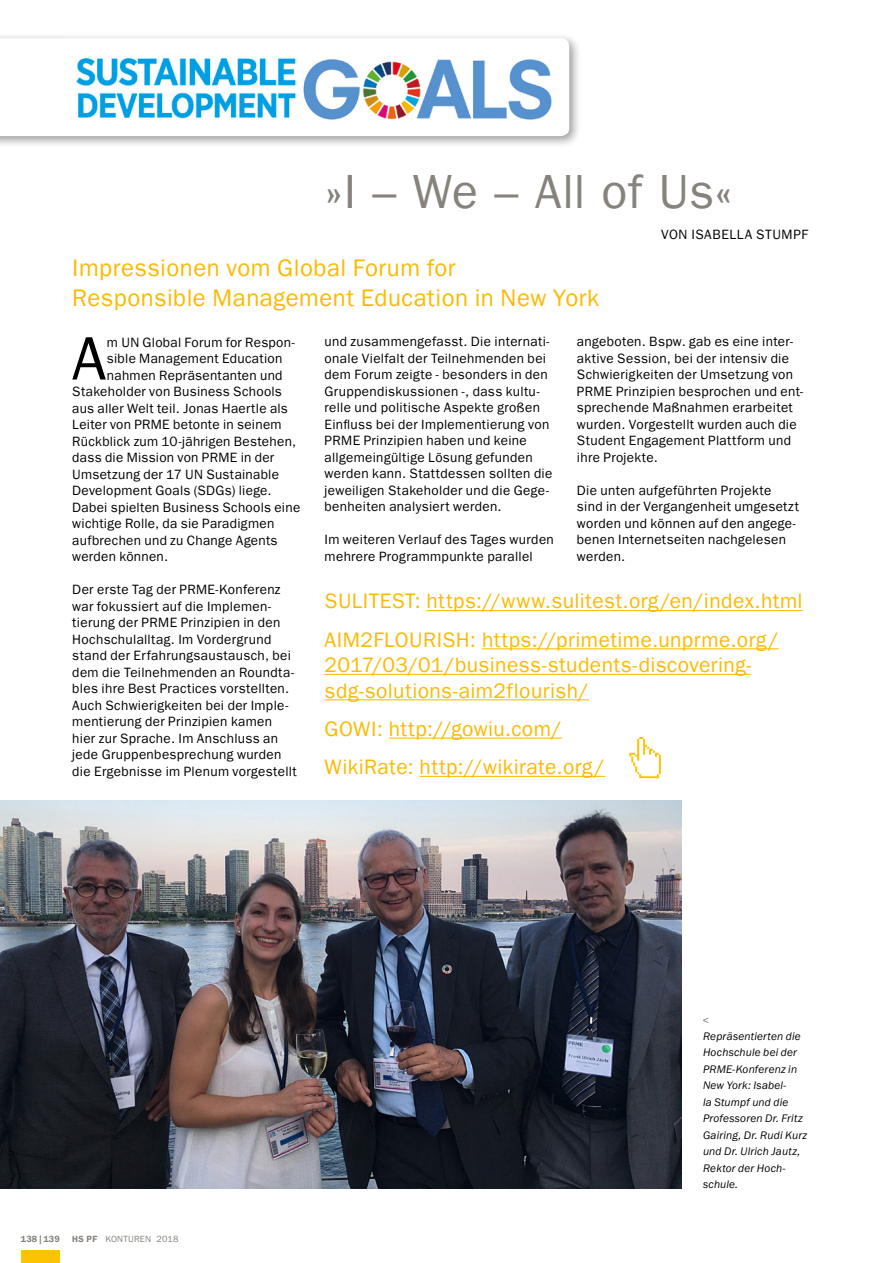
<style>
.page{position:relative;width:893px;height:1263px;background:#fff}
.page>*{position:absolute;margin:0;border:0;box-sizing:border-box;transform-origin:0 0}
.t1{font:61.65px "Franklin Gothic LT Pro";color:#000}
.t2{font:48px "Franklin Gothic LT Pro";color:#86827c}
.t3{font:24px/30px "Franklin Gothic LT Pro";letter-spacing:.02em;color:#fbba00}
.t4{font:21px/38.2px "Franklin Gothic LT Pro";letter-spacing:.02em;color:#fbba00}
.t5{font:13.5px/16.5px "Franklin Gothic LT Pro";letter-spacing:.025em;color:#000}
.t6{font:13.5px "Franklin Gothic LT Pro";letter-spacing:.045em;color:#000}
.t7{font:italic 11.25px/16.5px "Franklin Gothic LT Pro";letter-spacing:.015em;color:#000}
.t8{font:9px "Franklin Gothic LT Pro";letter-spacing:.025em;color:#86827c}
.t9{font:9px "Franklin Gothic LT Pro Dm";letter-spacing:.005em;color:#86827c}
.s1{font-family:"Franklin Gothic LT Pro Dm"}
</style>
<div class="page">
<div style="left:21px;top:1250px;width:39px;height:13px;background:#fdc300"></div>
<div style="left:0;top:32px;width:581px;height:116px;background:#000;opacity:.4"></div>
<svg style="left:0;top:38px;width:569px;height:98px"></svg>
<img style="left:65px;top:38px;width:503px;height:95px">
<img style="left:0;top:800px;width:682px;height:388px">
<hr style="left:426px;top:610px;width:377px;height:1px;background:#fbba00">
<hr style="left:482px;top:648px;width:297px;height:1px;background:#fbba00">
<hr style="left:325px;top:674px;width:426px;height:1px;background:#fbba00">
<hr style="left:325px;top:699px;width:264px;height:1px;background:#fbba00">
<hr style="left:389px;top:737px;width:173px;height:2px;background:#fbba00">
<hr style="left:420px;top:776px;width:185px;height:1px;background:#fbba00">
<svg style="left:629px;top:737px;width:32px;height:41px"></svg>
<svg style="left:703px;top:1018px;width:5px;height:5px"></svg>
<h2 class="t2" style="left:325px;top:164px;width:410px">»I – We – All of Us«</h2>
<p class="t6" style="left:661px;top:227px;width:148px">VON ISABELLA STUMPF</p>
<h3 class="t3" style="left:72px;top:253px;width:528px">Impressionen vom Global Forum for<br>Responsible Management Education in New York</h3>
<h1 class="t1" style="left:72px;top:323px;width:36px">A</h1>
<p class="t5" style="left:107px;top:334px;width:189px">m UN Global Forum for Respon-</p>
<p class="t5" style="left:325px;top:334px;width:229px">und zusammengefasst. Die internati&shy;onale Vielfalt der Teilnehmenden bei dem Forum zeigte - besonders in den Gruppendiskussionen -, dass kultu&shy;relle und politische Aspekte großen Einfluss bei der Implementierung von PRME Prinzipien haben und keine allgemeingültige Lösung gefunden werden kann. Stattdessen sollten die jeweiligen Stakeholder und die Gege&shy;benheiten analysiert werden.</p>
<p class="t5" style="left:325px;top:532px;width:231px">Im weiteren Verlauf des Tages wurden mehrere Programmpunkte parallel</p>
<p class="t5" style="left:577px;top:334px;width:228px">angeboten. Bspw. gab es eine inter&shy;aktive Session, bei der intensiv die Schwierigkeiten der Umsetzung von PRME Prinzipien besprochen und ent&shy;sprechende Maßnahmen erarbeitet wurden. Vorgestellt wurden auch die Student Engagement Plattform und ihre Projekte.</p>
<p class="t5" style="left:577px;top:482px;width:224px">Die unten aufgeführten Projekte sind in der Vergangenheit umgesetzt worden und können auf den angege&shy;benen Internetseiten nachgelesen werden.</p>
<h3 class="t4" style="left:325px;top:582px;width:480px">SULITEST: https://www.sulitest.org/en/index.html<br>AIM2FLOURISH: https://primetime.unprme.org/</h3>
<h3 class="t4" style="left:325px;top:652px;width:428px;line-height:25.5px">2017/03/01/business-students-discovering&shy;sdg-solutions-aim2flourish/</h3>
<h3 class="t4" style="left:325px;top:710px;width:282px">GOWI: http://gowiu.com/<br>WikiRate: http://wikirate.org/</h3>
<p class="t5" style="left:107px;top:350px;width:177px">sible Management Education</p>
<p class="t5" style="left:107px;top:367px;width:177px">nahmen Repräsentanten und</p>
<p class="t5" style="left:72px;top:383px;width:211px">Stakeholder von Business Schools</p>
<p class="t5" style="left:72px;top:400px;width:217px">aus aller Welt teil. Jonas Haertle als</p>
<p class="t5" style="left:72px;top:416px;width:211px">Leiter von PRME betonte in seinem</p>
<p class="t5" style="left:72px;top:433px;width:225px">Rückblick zum 10-jährigen Bestehen,</p>
<p class="t5" style="left:72px;top:449px;width:203px">dass die Mission von PRME in der</p>
<p class="t5" style="left:72px;top:466px;width:208px">Umsetzung der 17 UN Sustainable</p>
<p class="t5" style="left:72px;top:482px;width:201px">Development Goals (SDGs) liege.</p>
<p class="t5" style="left:72px;top:499px;width:230px">Dabei spielten Business Schools eine</p>
<p class="t5" style="left:72px;top:515px;width:203px">wichtige Rolle, da sie Paradigmen</p>
<p class="t5" style="left:72px;top:532px;width:207px">aufbrechen und zu Change Agents</p>
<p class="t5" style="left:72px;top:548px;width:97px">werden können.</p>
<p class="t5" style="left:72px;top:581px;width:226px">Der erste Tag der PRME-Konferenz war fokussiert auf die Implemen&shy;tierung der PRME Prinzipien in den Hochschulalltag. Im Vordergrund stand der Erfahrungsaustausch, bei dem die Teilnehmenden an Roundta&shy;bles ihre Best Practices vorstellten.<br>Auch Schwierigkeiten bei der Imple&shy;mentierung der Prinzipien kamen hier zur Sprache. Im Anschluss an jede Gruppenbesprechung wurden die Ergebnisse im Plenum vorgestellt</p>
<p class="t9" style="left:21px;top:1233px;width:40px">138 | 139</p>
<p class="t8" style="left:72px;top:1234px;width:108px"><span class="s1">HS PF</span> KONTUREN 2018</p>
<p class="t7" style="left:703px;top:1028px;width:106px">Repräsentierten die<br>Hochschule bei der<br>PRME-Konferenz in<br>New York: Isabel-<br>la Stumpf und die<br>Professoren Dr. Fritz<br>Gairing, Dr. Rudi Kurz und Dr. Ulrich Jautz,<br>Rektor der Hoch&shy;schule.</p>
</div>
